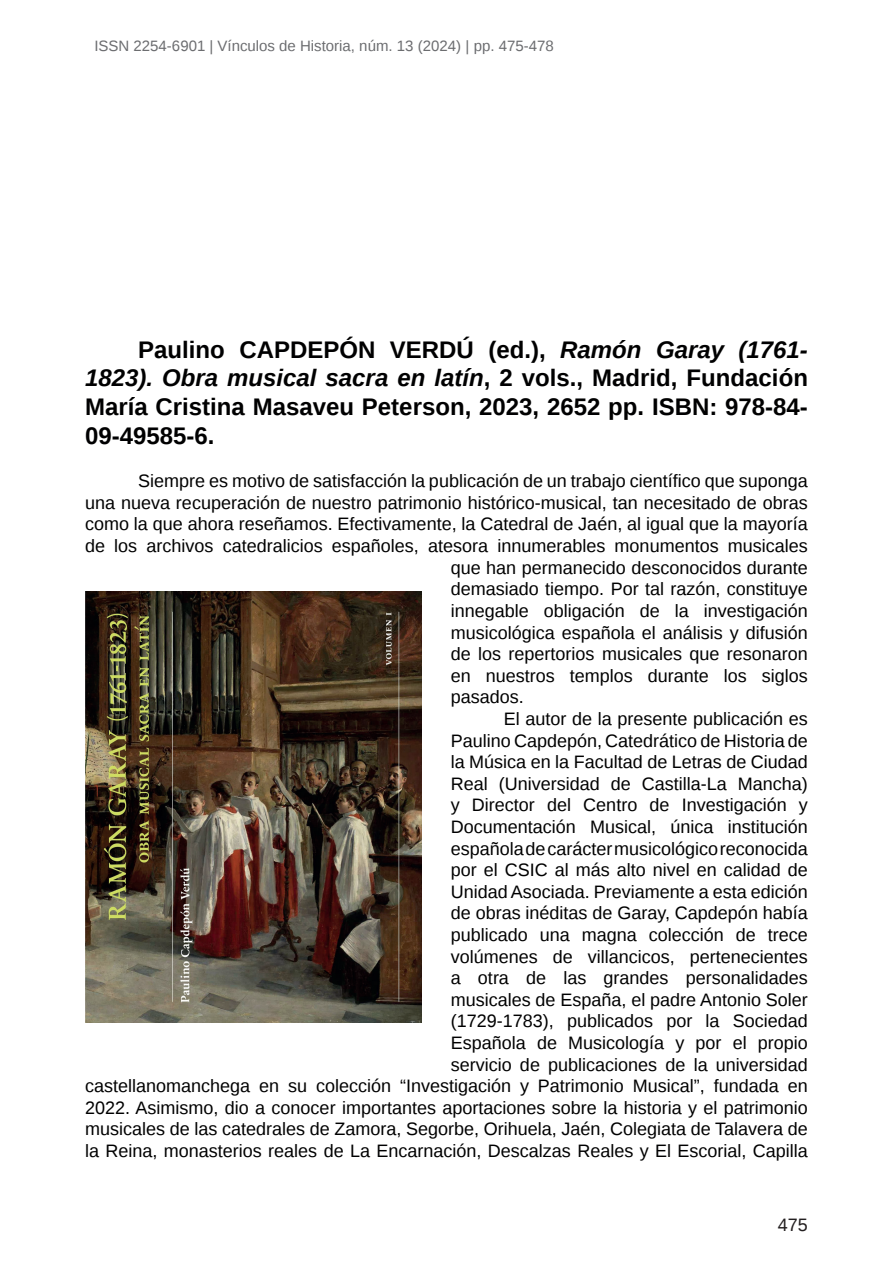
<style>
.page{position:relative;width:893px;height:1263px;background:#fff}
.page>*{position:absolute;margin:0;border:0;box-sizing:border-box;transform-origin:0 0}
.t1{font:700 24px/28.8px "Liberation Sans";color:#000001;text-align:justify}
.t2{font:18px "Liberation Sans";color:#000001}
.t3{font:18px "Liberation Sans";color:#231f20}
.t4{font:15px "Liberation Sans";color:#6c6d70}
.s1{font-style:italic}
</style>
<div class="page">
<img style="left:85px;top:591px;width:336px;height:431px">
<p class="t4" style="left:94px;top:38px;width:461px">ISSN 2254-6901 | Vínculos de Historia, núm. 13 (2024) | pp. 475-478</p>
<h1 class="t1" style="left:85px;top:334px;width:724px;text-indent:53px">Paulino CAPDEPÓN VERDÚ (ed.), <span class="s1">Ramón Garay (1761- 1823). Obra musical sacra en latín</span>, 2 vols., Madrid, Fundación María Cristina Masaveu Peterson, 2023, 2652 pp. ISBN: 978-84- 09-49585-6.</h1>
<p class="t2" style="left:138px;top:471px;width:671px">Siempre es motivo de satisfacción la publicación de un trabajo científico que suponga</p>
<p class="t2" style="left:85px;top:492px;width:724px">una nueva recuperación de nuestro patrimonio histórico-musical, tan necesitado de obras</p>
<p class="t2" style="left:85px;top:514px;width:724px">como la que ahora reseñamos. Efectivamente, la Catedral de Jaén, al igual que la mayoría</p>
<p class="t2" style="left:85px;top:536px;width:724px">de los archivos catedralicios españoles, atesora innumerables monumentos musicales</p>
<p class="t2" style="left:451px;top:557px;width:359px">que han permanecido desconocidos durante</p>
<p class="t2" style="left:451px;top:579px;width:359px">demasiado tiempo. Por tal razón, constituye</p>
<p class="t2" style="left:451px;top:600px;width:359px">innegable obligación de la investigación</p>
<p class="t2" style="left:451px;top:622px;width:359px">musicológica española el análisis y difusión</p>
<p class="t2" style="left:451px;top:644px;width:359px">de los repertorios musicales que resonaron</p>
<p class="t2" style="left:451px;top:665px;width:359px">en nuestros templos durante los siglos</p>
<p class="t2" style="left:451px;top:687px;width:75px">pasados.</p>
<p class="t2" style="left:504px;top:708px;width:305px">El autor de la presente publicación es</p>
<p class="t2" style="left:451px;top:730px;width:359px">Paulino Capdepón, Catedrático de Historia de</p>
<p class="t2" style="left:451px;top:752px;width:359px">la Música en la Facultad de Letras de Ciudad</p>
<p class="t2" style="left:451px;top:773px;width:359px">Real (Universidad de Castilla-La Mancha)</p>
<p class="t2" style="left:451px;top:795px;width:359px">y Director del Centro de Investigación y</p>
<p class="t2" style="left:451px;top:816px;width:359px">Documentación Musical, única institución</p>
<p class="t2" style="left:451px;top:838px;width:359px">española de carácter musicológico reconocida</p>
<p class="t2" style="left:451px;top:860px;width:359px">por el CSIC al más alto nivel en calidad de</p>
<p class="t2" style="left:451px;top:881px;width:359px">Unidad Asociada. Previamente a esta edición</p>
<p class="t2" style="left:451px;top:903px;width:359px">de obras inéditas de Garay, Capdepón había</p>
<p class="t2" style="left:451px;top:924px;width:359px">publicado una magna colección de trece</p>
<p class="t2" style="left:451px;top:946px;width:359px">volúmenes de villancicos, pertenecientes</p>
<p class="t2" style="left:451px;top:968px;width:359px">a otra de las grandes personalidades</p>
<p class="t2" style="left:451px;top:989px;width:359px">musicales de España, el padre Antonio Soler</p>
<p class="t2" style="left:451px;top:1011px;width:359px">(1729-1783), publicados por la Sociedad</p>
<p class="t2" style="left:451px;top:1032px;width:359px">Española de Musicología y por el propio</p>
<p class="t2" style="left:451px;top:1054px;width:359px">servicio de publicaciones de la universidad</p>
<p class="t2" style="left:85px;top:1076px;width:724px">castellanomanchega en su colección “Investigación y Patrimonio Musical”, fundada en</p>
<p class="t2" style="left:85px;top:1097px;width:724px">2022. Asimismo, dio a conocer importantes aportaciones sobre la historia y el patrimonio</p>
<p class="t2" style="left:85px;top:1119px;width:724px">musicales de las catedrales de Zamora, Segorbe, Orihuela, Jaén, Colegiata de Talavera de</p>
<p class="t2" style="left:85px;top:1140px;width:724px">la Reina, monasterios reales de La Encarnación, Descalzas Reales y El Escorial, Capilla</p>
<p class="t3" style="left:778px;top:1215px;width:32px">475</p>
</div>
